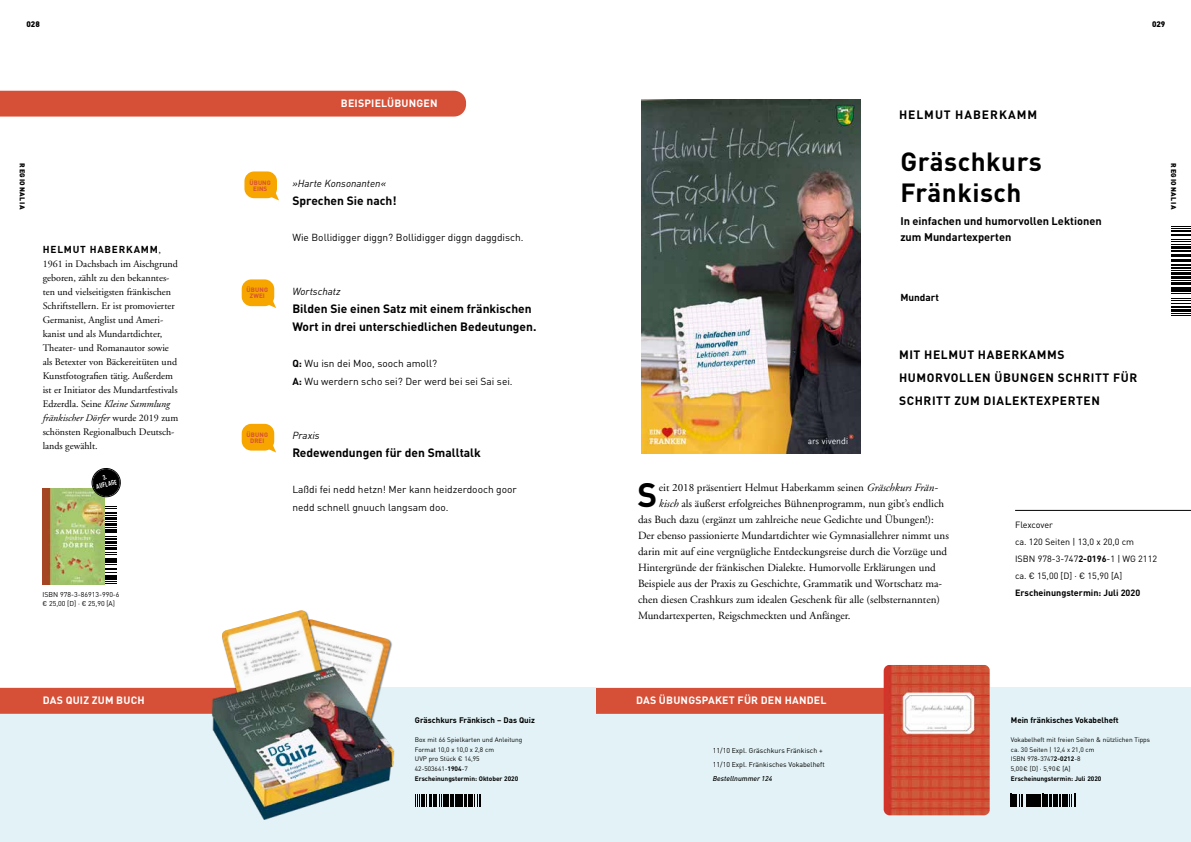
<style>
.page{position:relative;width:1191px;height:842px;background:#fff}
.page>*{position:absolute;margin:0;border:0;box-sizing:border-box;transform-origin:0 0}
.t1{font:700 33.5px "DIN Pro";color:#000}
.t2{font:700 26px/31.2px "DIN Pro";letter-spacing:.02em;color:#000}
.t3{font:700 12px/18px "DIN Pro";color:#000}
.t4{font:700 12px/23px "DIN Pro";letter-spacing:.05em;color:#000}
.t5{font:700 12px "DIN Pro";letter-spacing:.08em;color:#000}
.t6{font:11px "Adobe Garamond";color:#000}
.t7{font:700 11px/16px "DIN Pro";color:#000}
.t8{font:700 10.5px "DIN Pro";letter-spacing:.02em;color:#fff}
.t9{font:10.1px/18px "DIN Pro";color:#000}
.t10{font:italic 10.1px "DIN Pro";color:#000}
.t11{font:10px/14px "Adobe Garamond";color:#000}
.t12{font:700 10px "DIN Pro";letter-spacing:.08em;color:#000}
.t13{font:700 10px "DIN Pro";color:#000}
.t14{font:9px/17px "DIN Pro";color:#000}
.t15{font:700 9px "DIN Pro";color:#000}
.t16{font:700 8px "DIN Pro";color:#000}
.t17{font:900 8px "DIN Pro";color:#000}
.t18{font:7px/14px "DIN Pro";color:#000}
.t19{font:900 7px "DIN Pro";letter-spacing:.09em;color:#000}
.t20{font:italic 500 7px "DIN Pro";color:#000}
.t21{font:700 condensed 6.7px/7.2px "DIN Pro";color:#fff;text-align:center}
.t22{font:6.5px/9.6px "DIN Pro";color:#000}
.t23{font:700 6.5px "DIN Pro";color:#000}
.t24{font:700 6.2px/6.4px "DIN Pro";letter-spacing:.02em;color:#d64f37;text-align:center}
.s1{font-family:"Adobe Garamond";font-weight:400}
.s2{font-style:italic}
.s3{font-weight:700}
</style>
<div class="page">
<div style="left:0;top:688px;width:1191px;height:154px;background:#e2f2f6"></div>
<svg style="left:1171px;top:313px;width:20px;height:3px"></svg>
<hr style="left:1171px;top:309px;width:20px;height:3px;background:#000">
<hr style="left:1171px;top:306px;width:20px;height:2px;background:#000">
<svg style="left:1171px;top:293px;width:20px;height:11px"></svg>
<hr style="left:1171px;top:289px;width:20px;height:3px;background:#000">
<hr style="left:1171px;top:287px;width:20px;height:2px;background:#000">
<hr style="left:1171px;top:282px;width:20px;height:3px;background:#000">
<svg style="left:1171px;top:280px;width:20px;height:1px"></svg>
<hr style="left:1171px;top:276px;width:20px;height:3px;background:#000">
<hr style="left:1171px;top:273px;width:20px;height:2px;background:#000">
<svg style="left:1171px;top:270px;width:20px;height:1px"></svg>
<hr style="left:1171px;top:267px;width:20px;height:2px;background:#000">
<hr style="left:1171px;top:264px;width:20px;height:2px;background:#000">
<hr style="left:1171px;top:259px;width:20px;height:3px;background:#000">
<svg style="left:1171px;top:256px;width:20px;height:1px"></svg>
<hr style="left:1171px;top:253px;width:20px;height:2px;background:#000">
<hr style="left:1171px;top:250px;width:20px;height:2px;background:#000">
<hr style="left:1171px;top:246px;width:20px;height:3px;background:#000">
<svg style="left:1171px;top:239px;width:20px;height:6px"></svg>
<hr style="left:1171px;top:234px;width:20px;height:2px;background:#000">
<hr style="left:1171px;top:230px;width:20px;height:2px;background:#000">
<svg style="left:1171px;top:226px;width:20px;height:3px"></svg>
<hr style="left:1015px;top:510px;width:176px;height:1px;background:#000">
<div style="left:577px;top:688px;width:348px;height:26px;background:#d64f37;border-radius:12px"></div>
<div style="left:0;top:688px;width:205px;height:26px;background:#d64f37"></div>
<img style="left:642px;top:99px;width:219px;height:354px">
<div style="left:244px;top:171px;width:33px;height:27px;background:#f7a600;border-radius:10px"></div>
<svg style="left:271px;top:193px;width:8px;height:7px"></svg>
<div style="left:242px;top:279px;width:32px;height:27px;background:#f7a600;border-radius:10px"></div>
<svg style="left:268px;top:300px;width:8px;height:8px"></svg>
<div style="left:242px;top:424px;width:32px;height:27px;background:#f7a600;border-radius:10px"></div>
<svg style="left:268px;top:445px;width:8px;height:7px"></svg>
<img style="left:883px;top:665px;width:106px;height:150px">
<svg style="left:1010px;top:794px;width:66px;height:12px"></svg>
<svg style="left:105px;top:561px;width:11px;height:23px"></svg>
<hr style="left:102px;top:558px;width:14px;height:3px;background:#000">
<svg style="left:105px;top:506px;width:11px;height:49px"></svg>
<img style="left:43px;top:488px;width:62px;height:97px">
<svg style="left:91px;top:468px;width:30px;height:30px"></svg>
<div style="left:0;top:91px;width:466px;height:26px;background:#d64f37"></div>
<img style="left:328px;top:623px;width:62px;height:39px">
<img style="left:222px;top:610px;width:105px;height:52px">
<img style="left:205px;top:662px;width:197px;height:158px">
<div style="left:544px;top:688px;width:51px;height:154px;background:#e2f2f6"></div>
<svg style="left:415px;top:794px;width:66px;height:12px"></svg>
<p class="t17" style="left:27px;top:18px;width:15px">028</p>
<p class="t17" style="left:1152px;top:18px;width:15px">029</p>
<p class="t19" style="left:28px;top:163px;width:48px;rotate:90deg">Regionalia</p>
<p class="t12" style="left:43px;top:241px;width:120px">HELMUT HABERKAMM<span class="s1">,</span></p>
<p class="t11" style="left:43px;top:257px;width:137px">1961 in Dachsbach im Aischgrund geboren, zählt zu den bekanntes&shy;ten und vielseitigsten fränkischen<br>Schriftstellern. Er ist promovierter<br>Germanist, Anglist und Ameri&shy;kanist und als Mundartdichter,<br>Theater- und Romanautor sowie als Betexter von Bäckereitüten und<br>Kunstfotografien tätig. Außerdem ist er Initiator des Mundartfestivals<br>Edzerdla. Seine <span class="s2">Kleine Sammlung fränkischer Dörfer</span> wurde 2019 zum schönsten Regionalbuch Deutsch&shy;lands gewählt.</p>
<p class="t21" style="left:94px;top:476px;width:23px;rotate:-14deg">3.<br>AUFLAGE</p>
<p class="t18" style="left:43px;top:590px;width:79px;line-height:8.4px">ISBN 978-3-86913-990-6 € 25,00 [D] · € 25,90 [A]</p>
<p class="t8" style="left:341px;top:94px;width:98px">BEISPIELÜBUNGEN</p>
<p class="t24" style="left:249px;top:178px;width:23px">ÜBUNG<br>EINS</p>
<p class="t10" style="left:292px;top:175px;width:95px">»Harte Konsonanten«</p>
<p class="t3" style="left:292px;top:190px;width:106px">Sprechen Sie nach!</p>
<p class="t9" style="left:292px;top:227px;width:233px">Wie Bollidigger diggn? Bollidigger diggn daggdisch.</p>
<p class="t24" style="left:247px;top:286px;width:23px">ÜBUNG<br>ZWEI</p>
<p class="t10" style="left:292px;top:283px;width:50px">Wortschatz</p>
<p class="t3" style="left:292px;top:298px;width:245px">Bilden Sie einen Satz mit einem fränkischen<br>Wort in drei unterschiedlichen Bedeutungen.</p>
<p class="t9" style="left:292px;top:353px;width:222px"><span class="s3">Q:</span> Wu isn dei Moo, sooch amoll?<br><span class="s3">A:</span> Wu werdern scho sei? Der werd bei sei Sai sei.</p>
<p class="t24" style="left:247px;top:430px;width:23px">ÜBUNG<br>DREI</p>
<p class="t10" style="left:292px;top:427px;width:29px">Praxis</p>
<p class="t3" style="left:292px;top:442px;width:190px">Redewendungen für den Smalltalk</p>
<p class="t9" style="left:292px;top:479px;width:226px">Laßdi fei nedd hetzn! Mer kann heidzerdooch goor nedd schnell gnuuch langsam doo.</p>
<p class="t5" style="left:899px;top:104px;width:140px">HELMUT HABERKAMM</p>
<h2 class="t2" style="left:900px;top:143px;width:143px">Gräschkurs<br>Fränkisch</h2>
<p class="t7" style="left:900px;top:212px;width:203px">In einfachen und humorvollen Lektionen zum Mundartexperten</p>
<p class="t13" style="left:900px;top:289px;width:40px">Mundart</p>
<p class="t4" style="left:899px;top:342px;width:240px">MIT HELMUT HABERKAMMS<br>HUMORVOLLEN ÜBUNGEN SCHRITT FÜR<br>SCHRITT ZUM DIALEKTEXPERTEN</p>
<p class="t19" style="left:1179px;top:163px;width:48px;rotate:90deg">Regionalia</p>
<h1 class="t1" style="left:637px;top:467px;width:21px">S</h1>
<p class="t6" style="left:659px;top:482px;width:280px">eit 2018 präsentiert Helmut Haberkamm seinen <span class="s2">Gräschkurs Frän-</span></p>
<p class="t6" style="left:659px;top:498px;width:287px"><span class="s2">kisch</span> als äußerst erfolgreiches Bühnenprogramm, nun gibt’s endlich</p>
<p class="t6" style="left:638px;top:514px;width:297px">das Buch dazu (ergänzt um zahlreiche neue Gedichte und Übungen!):</p>
<p class="t6" style="left:638px;top:530px;width:312px">Der ebenso passionierte Mundartdichter wie Gymnasiallehrer nimmt uns</p>
<p class="t6" style="left:638px;top:546px;width:310px">darin mit auf eine vergnügliche Entdeckungsreise durch die Vorzüge und</p>
<p class="t6" style="left:638px;top:562px;width:299px">Hintergründe der fränkischen Dialekte. Humorvolle Erklärungen und</p>
<p class="t6" style="left:638px;top:578px;width:305px">Beispiele aus der Praxis zu Geschichte, Grammatik und Wortschatz ma-</p>
<p class="t6" style="left:638px;top:594px;width:303px">chen diesen Crashkurs zum idealen Geschenk für alle (selbsternannten)</p>
<p class="t6" style="left:638px;top:610px;width:214px">Mundartexperten, Reigschmeckten und Anfänger.</p>
<p class="t14" style="left:1015px;top:515px;width:143px">Flexcover<br>ca. 120 Seiten | 13,0 x 20,0 cm<br>ISBN 978-3-747<span class="s3">2-0196</span>-1 | WG 2112 ca. € 15,00 [D] · € 15,90 [A]</p>
<p class="t15" style="left:1015px;top:585px;width:127px">Erscheinungstermin: Juli 2020</p>
<p class="t8" style="left:43px;top:692px;width:103px">DAS QUIZ ZUM BUCH</p>
<p class="t8" style="left:636px;top:692px;width:192px">DAS ÜBUNGSPAKET FÜR DEN HANDEL</p>
<p class="t16" style="left:415px;top:713px;width:121px">Gräschkurs Fränkisch – Das Quiz</p>
<p class="t22" style="left:415px;top:734px;width:109px">Box mit 66 Spielkarten und Anleitung<br>Format 10,0 x 10,0 x 2,8 cm<br>UVP pro Stück € 14,95<br>42-503641-<span class="s3">1904</span>-7<br><span class="s3">Erscheinungstermin: Oktober 2020</span></p>
<p class="t18" style="left:713px;top:742px;width:113px">11/10 Expl. Gräschkurs Fränkisch +<br>11/10 Expl. Fränkisches Vokabelheft</p>
<p class="t20" style="left:713px;top:772px;width:61px">Bestellnummer 124</p>
<p class="t16" style="left:1010px;top:713px;width:109px">Mein fränkisches Vokabelheft</p>
<p class="t22" style="left:1010px;top:734px;width:141px">Vokabelheft mit freien Seiten &amp; nützlichen Tipps ca. 30 Seiten | 12,4 x 21,0 cm<br>ISBN 978-3747<span class="s3">2-0212</span>-8<br>5,00€ [D] · 5,90€ [A]</p>
<p class="t23" style="left:1010px;top:773px;width:92px">Erscheinungstermin: Juli 2020</p>
</div>
